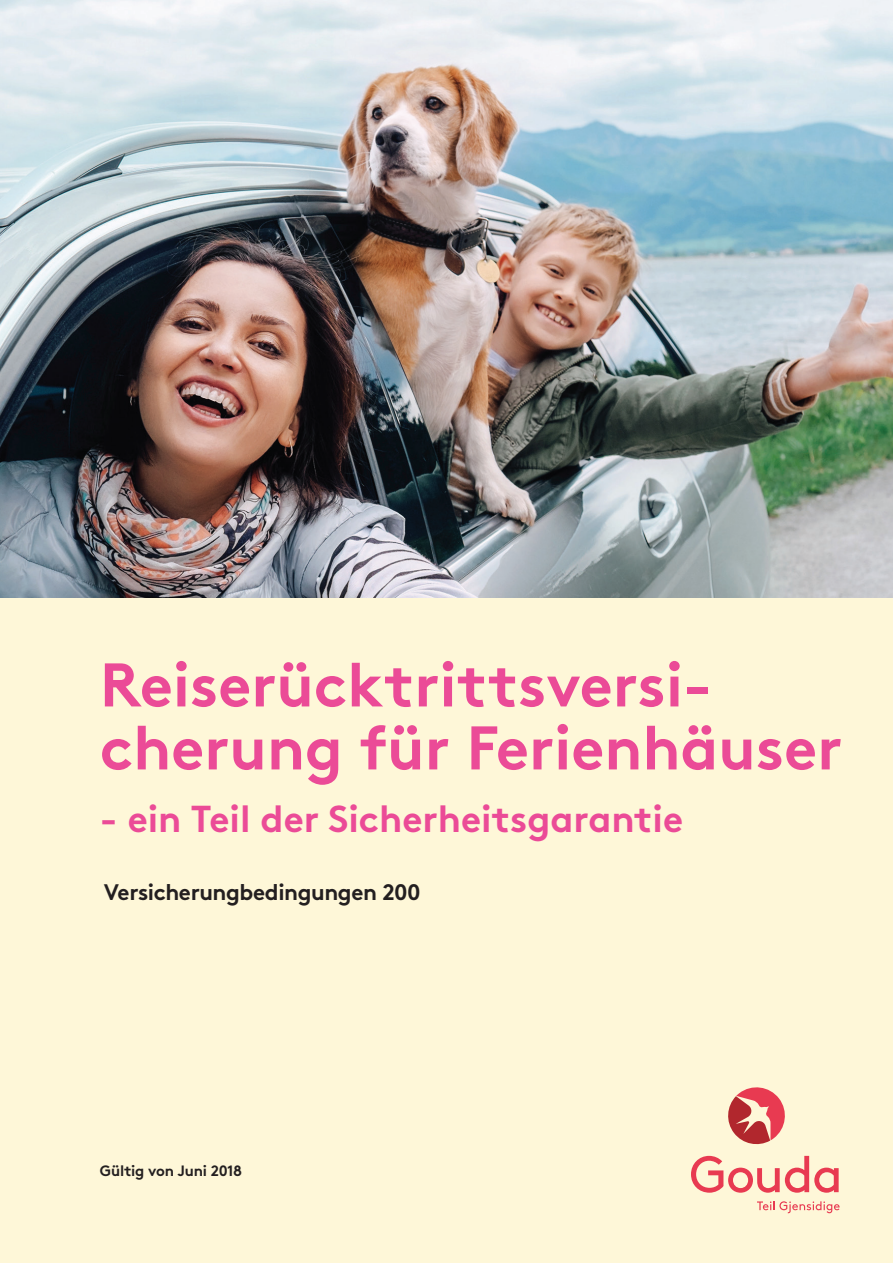
<style>
.page{position:relative;width:893px;height:1263px;background:#fef7d8}
.page>*{position:absolute;margin:0;border:0;box-sizing:border-box;transform-origin:0 0}
.t1{font:61.5px/63px "Gjen Brown OT Bold Alt";color:#eb4b97}
.t2{font:37.5px "Gjen Brown OT Bold Alt";color:#eb4b97}
.t3{font:700 22.5px "Gjen Brown OT";letter-spacing:-.02em;color:#231f20}
.t4{font:700 15px "Gjen Brown OT";letter-spacing:-.015em;color:#231f20}
</style>
<div class="page">
<svg style="left:728px;top:1087px;width:57px;height:58px"></svg>
<svg style="left:691px;top:1156px;width:148px;height:37px"></svg>
<svg style="left:757px;top:1201px;width:83px;height:12px"></svg>
<img style="left:0;top:0;width:893px;height:597px">
<p class="t1" style="left:100px;top:647px;width:744px">Reiserücktrittsversi&shy;cherung für Ferienhäuser</p>
<p class="t2" style="left:100px;top:789px;width:585px">- ein Teil der Sicherheitsgarantie</p>
<p class="t3" style="left:104px;top:874px;width:318px">Versicherungbedingungen 200</p>
<p class="t4" style="left:100px;top:1158px;width:144px">Gültig von Juni 2018</p>
</div>
